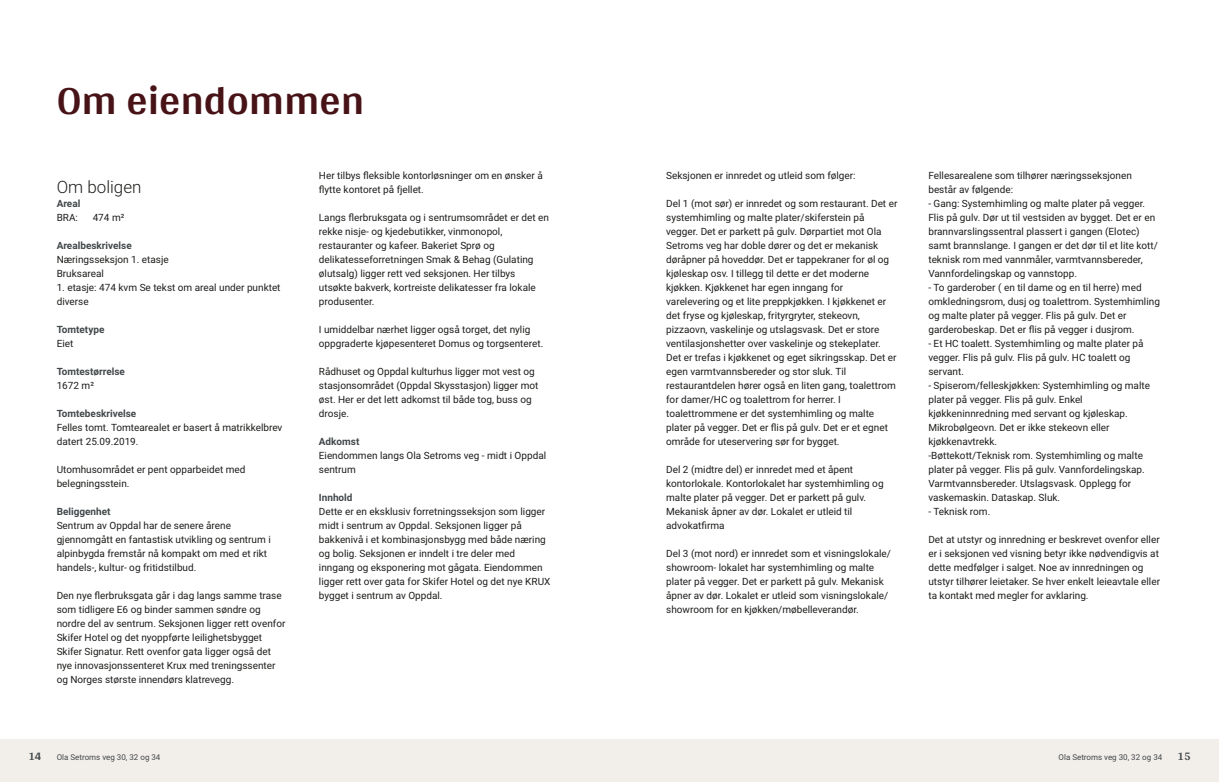
<style>
.page{position:relative;width:1219px;height:782px;background:#fff}
.page>*{position:absolute;margin:0;border:0;box-sizing:border-box;transform-origin:0 0}
.t1{font:700 42px "Arya";color:#481317}
.t2{font:300 17px "Roboto";color:#1d1d1b}
.t3{font:700 12px "Arya";color:#414749}
.t4{font:10px/14px "Roboto";color:#1d1d1b}
.t5{font:700 10px "Roboto";color:#414749}
.t6{font:8px "Roboto";color:#414749}
</style>
<div class="page">
<div style="left:0;top:739px;width:612px;height:42px;background:#f2eeea"></div>
<div style="left:607px;top:739px;width:612px;height:42px;background:#f2eeea"></div>
<h1 class="t1" style="left:57px;top:75px;width:309px">Om eiendommen</h1>
<h2 class="t2" style="left:57px;top:174px;width:86px">Om boligen</h2>
<p class="t5" style="left:57px;top:196px;width:25px">Areal</p>
<p class="t4" style="left:57px;top:209px;width:23px">BRA:</p>
<p class="t4" style="left:93px;top:209px;width:33px">474 m²</p>
<p class="t5" style="left:57px;top:238px;width:77px">Arealbeskrivelse</p>
<p class="t4" style="left:57px;top:251px;width:114px">Næringsseksjon 1. etasje<br>Bruksareal</p>
<p class="t4" style="left:57px;top:279px;width:225px">1. etasje: 474 kvm Se tekst om areal under punktet diverse</p>
<p class="t5" style="left:57px;top:322px;width:49px">Tomtetype</p>
<p class="t4" style="left:57px;top:335px;width:18px">Eiet</p>
<p class="t5" style="left:57px;top:364px;width:70px">Tomtestørrelse</p>
<p class="t4" style="left:57px;top:377px;width:39px">1672 m²</p>
<p class="t5" style="left:57px;top:406px;width:81px">Tomtebeskrivelse</p>
<p class="t4" style="left:57px;top:419px;width:227px">Felles tomt. Tomtearealet er basert å matrikkelbrev datert 25.09.2019.</p>
<p class="t4" style="left:57px;top:461px;width:190px">Utomhusområdet er pent opparbeidet med belegningsstein.</p>
<p class="t5" style="left:57px;top:504px;width:55px">Beliggenhet</p>
<p class="t4" style="left:57px;top:517px;width:216px">Sentrum av Oppdal har de senere årene gjennomgått en fantastisk utvikling og sentrum i alpinbygda fremstår nå kompakt om med et rikt handels‑, kultur‑ og fritidstilbud.</p>
<p class="t4" style="left:57px;top:587px;width:230px">Den nye flerbruksgata går i dag langs samme trase som tidligere E6 og binder sammen søndre og nordre del av sentrum. Seksjonen ligger rett ovenfor Skifer Hotel og det nyoppførte leilighetsbygget Skifer Signatur. Rett ovenfor gata ligger også det nye innovasjonssenteret Krux med treningssenter og Norges største innendørs klatrevegg.</p>
<p class="t3" style="left:28px;top:749px;width:15px">14</p>
<p class="t6" style="left:57px;top:751px;width:105px">Ola Setroms veg 30, 32 og 34</p>
<p class="t4" style="left:319px;top:167px;width:225px">Her tilbys fleksible kontorløsninger om en ønsker å flytte kontoret på fjellet.</p>
<p class="t4" style="left:319px;top:209px;width:232px">Langs flerbruksgata og i sentrumsområdet er det en rekke nisje‑ og kjedebutikker, vinmonopol, restauranter og kafeer. Bakeriet Sprø og delikatesseforretningen Smak &amp; Behag (Gulating ølutsalg) ligger rett ved seksjonen. Her tilbys utsøkte bakverk, kortreiste delikatesser fra lokale produsenter.</p>
<p class="t4" style="left:319px;top:321px;width:226px">I umiddelbar nærhet ligger også torget, det nylig oppgraderte kjøpesenteret Domus og torgsenteret.</p>
<p class="t4" style="left:319px;top:363px;width:221px">Rådhuset og Oppdal kulturhus ligger mot vest og stasjonsområdet (Oppdal Skysstasjon) ligger mot øst. Her er det lett adkomst til både tog, buss og drosje.</p>
<p class="t5" style="left:319px;top:434px;width:42px">Adkomst</p>
<p class="t4" style="left:319px;top:447px;width:229px">Eiendommen langs Ola Setroms veg ‑ midt i Oppdal sentrum</p>
<p class="t5" style="left:319px;top:490px;width:35px">Innhold</p>
<p class="t4" style="left:319px;top:503px;width:233px">Dette er en eksklusiv forretningsseksjon som ligger midt i sentrum av Oppdal. Seksjonen ligger på bakkenivå i et kombinasjonsbygg med både næring og bolig. Seksjonen er inndelt i tre deler med inngang og eksponering mot gågata. Eiendommen ligger rett over gata for Skifer Hotel og det nye KRUX bygget i sentrum av Oppdal.</p>
<p class="t4" style="left:666px;top:167px;width:191px">Seksjonen er innredet og utleid som følger:</p>
<p class="t4" style="left:666px;top:195px;width:233px">Del 1 (mot sør) er innredet og som restaurant. Det er systemhimling og malte plater/skiferstein på vegger. Det er parkett på gulv. Dørpartiet mot Ola Setroms veg har doble dører og det er mekanisk døråpner på hoveddør. Det er tappekraner for øl og kjøleskap osv. I tillegg til dette er det moderne kjøkken. Kjøkkenet har egen inngang for varelevering og et lite preppkjøkken. I kjøkkenet er det fryse og kjøleskap, frityrgryter, stekeovn, pizzaovn, vaskelinje og utslagsvask. Det er store ventilasjonshetter over vaskelinje og stekeplater.<br>Det er trefas i kjøkkenet og eget sikringsskap. Det er egen varmtvannsbereder og stor sluk. Til restaurantdelen hører også en liten gang, toalettrom for damer/HC og toalettrom for herrer. I toalettrommene er det systemhimling og malte plater på vegger. Det er flis på gulv. Det er et egnet område for uteservering sør for bygget.</p>
<p class="t4" style="left:666px;top:461px;width:219px">Del 2 (midtre del) er innredet med et åpent kontorlokale. Kontorlokalet har systemhimling og malte plater på vegger. Det er parkett på gulv.<br>Mekanisk åpner av dør. Lokalet er utleid til advokatfirma</p>
<p class="t4" style="left:666px;top:545px;width:226px">Del 3 (mot nord) er innredet som et visningslokale/ showroom‑ lokalet har systemhimling og malte plater på vegger. Det er parkett på gulv. Mekanisk åpner av dør. Lokalet er utleid som visningslokale/ showroom for en kjøkken/møbelleverandør.</p>
<p class="t4" style="left:928px;top:167px;width:233px">Fellesarealene som tilhører næringsseksjonen består av følgende:<br>‑ Gang: Systemhimling og malte plater på vegger.<br>Flis på gulv. Dør ut til vestsiden av bygget. Det er en brannvarslingssentral plassert i gangen (Elotec) samt brannslange. I gangen er det dør til et lite kott/ teknisk rom med vannmåler, varmtvannsbereder, Vannfordelingskap og vannstopp.<br>‑ To garderober ( en til dame og en til herre) med omkledningsrom, dusj og toalettrom. Systemhimling og malte plater på vegger. Flis på gulv. Det er garderobeskap. Det er flis på vegger i dusjrom.<br>‑ Et HC toalett. Systemhimling og malte plater på vegger. Flis på gulv. Flis på gulv. HC toalett og servant.<br>‑ Spiserom/felleskjøkken: Systemhimling og malte plater på vegger. Flis på gulv. Enkel kjøkkeninnredning med servant og kjøleskap.<br>Mikrobølgeovn. Det er ikke stekeovn eller kjøkkenavtrekk.<br>‑Bøttekott/Teknisk rom. Systemhimling og malte plater på vegger. Flis på gulv. Vannfordelingskap.<br>Varmtvannsbereder. Utslagsvask. Opplegg for vaskemaskin. Dataskap. Sluk.<br>‑ Teknisk rom.</p>
<p class="t4" style="left:928px;top:531px;width:233px">Det at utstyr og innredning er beskrevet ovenfor eller er i seksjonen ved visning betyr ikke nødvendigvis at dette medfølger i salget. Noe av innredningen og utstyr tilhører leietaker. Se hver enkelt leieavtale eller ta kontakt med megler for avklaring.</p>
<p class="t6" style="left:1058px;top:751px;width:105px">Ola Setroms veg 30, 32 og 34</p>
<p class="t3" style="left:1177px;top:749px;width:15px">15</p>
</div>
